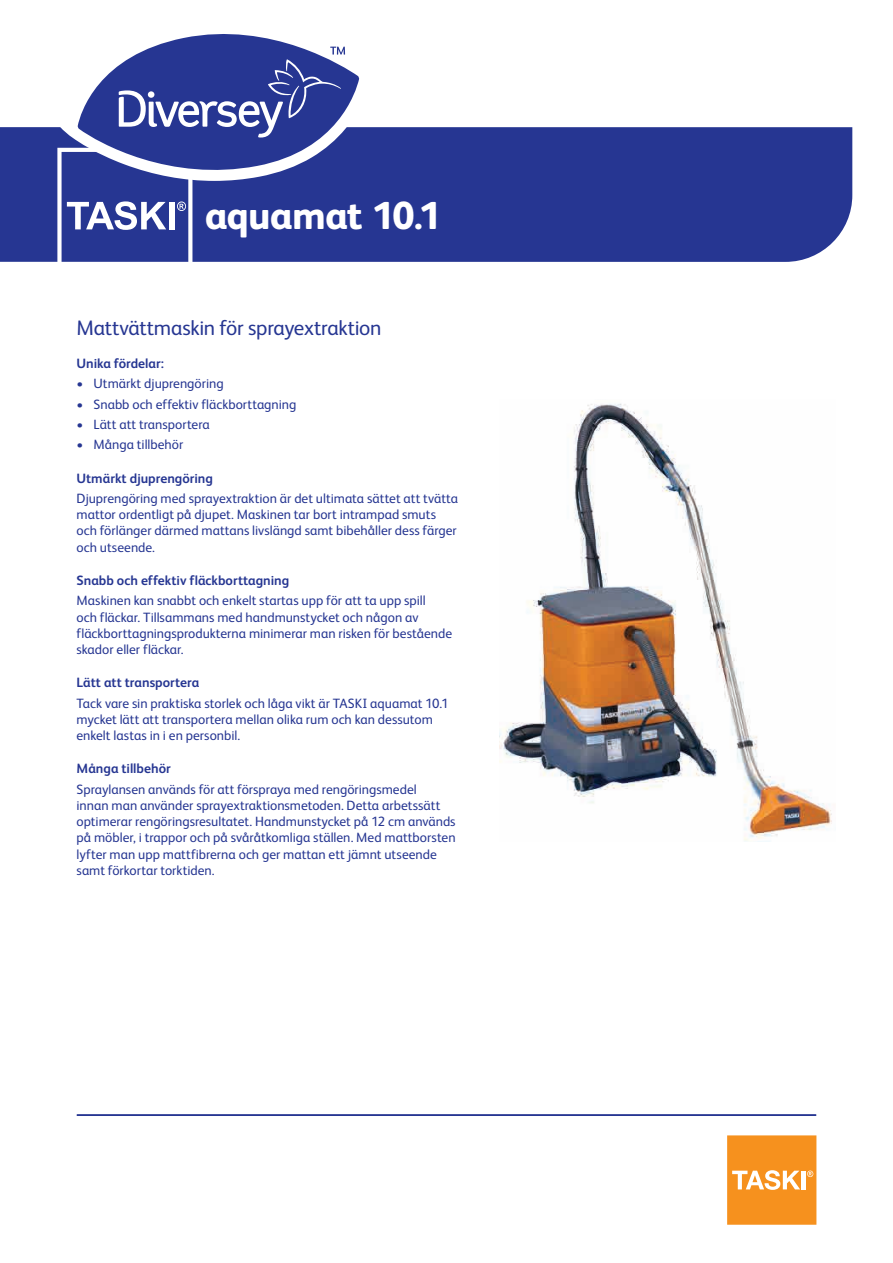
<style>
.page{position:relative;width:893px;height:1263px;background:#fff}
.page>*{position:absolute;margin:0;border:0;box-sizing:border-box;transform-origin:0 0}
.t1{font:800 39px "FS Albert Pro";letter-spacing:-.015em;color:#fff}
.Product_Description{font:21px "FS Albert Pro";letter-spacing:-.015em;color:#263692}
.Maintext{font:13.5px/16.2px "FS Albert Pro";color:#263692}
.Subheads{font:700 13.5px "FS Albert Pro";color:#263692}
</style>
<div class="page">
<div style="left:0;top:127px;width:852px;height:135px;background:#263692"></div>
<svg style="left:57px;top:148px;width:135px;height:114px"></svg>
<div style="left:169px;top:202px;width:6px;height:27px;background:#fff"></div>
<svg style="left:727px;top:1135px;width:89px;height:90px"></svg>
<svg style="left:58px;top:78px;width:316px;height:103px"></svg>
<svg style="left:78px;top:34px;width:281px;height:148px;fill:#263692"></svg>
<svg style="left:119px;top:47px;width:226px;height:91px"></svg>
<img style="left:500px;top:403px;width:332px;height:439px">
<hr style="left:77px;top:1114px;width:739px;height:2px;background:#263692">
<p class="t1" style="left:205px;top:185px;width:237px">aquamat 10.1</p>
<p class="Product_Description" style="left:77px;top:313px;width:307px">Mattvättmaskin för sprayextraktion</p>
<p class="Subheads" style="left:77px;top:353px;width:89px">Unika fördelar:</p>
<p class="Maintext" style="left:77px;top:374px;width:149px">• Utmärkt djuprengöring</p>
<p class="Maintext" style="left:77px;top:395px;width:221px">• Snabb och effektiv fläckborttagning</p>
<p class="Maintext" style="left:77px;top:415px;width:135px">• Lätt att transportera</p>
<p class="Maintext" style="left:77px;top:436px;width:108px">• Många tillbehör</p>
<p class="Subheads" style="left:77px;top:468px;width:138px">Utmärkt djuprengöring</p>
<p class="Maintext" style="left:77px;top:489px;width:383px">Djuprengöring med sprayextraktion är det ultimata sättet att tvätta mattor ordentligt på djupet. Maskinen tar bort intrampad smuts och förlänger därmed mattans livslängd samt bibehåller dess färger och utseende.</p>
<p class="Subheads" style="left:77px;top:571px;width:214px">Snabb och effektiv fläckborttagning</p>
<p class="Maintext" style="left:77px;top:592px;width:377px">Maskinen kan snabbt och enkelt startas upp för att ta upp spill<br>och fläckar. Tillsammans med handmunstycket och någon av fläckborttagningsprodukterna minimerar man risken för bestående skador eller fläckar.</p>
<p class="Subheads" style="left:77px;top:673px;width:124px">Lätt att transportera</p>
<p class="Maintext" style="left:77px;top:694px;width:374px">Tack vare sin praktiska storlek och låga vikt är TASKI aquamat 10.1 mycket lätt att transportera mellan olika rum och kan dessutom enkelt lastas in i en personbil.</p>
<p class="Subheads" style="left:77px;top:759px;width:96px">Många tillbehör</p>
<p class="Maintext" style="left:77px;top:780px;width:381px">Spraylansen används för att förspraya med rengöringsmedel<br>innan man använder sprayextraktionsmetoden. Detta arbetssätt optimerar rengöringsresultatet. Handmunstycket på 12 cm används på möbler, i trappor och på svåråtkomliga ställen. Med mattborsten lyfter man upp mattfibrerna och ger mattan ett jämnt utseende samt förkortar torktiden.</p>
</div>
